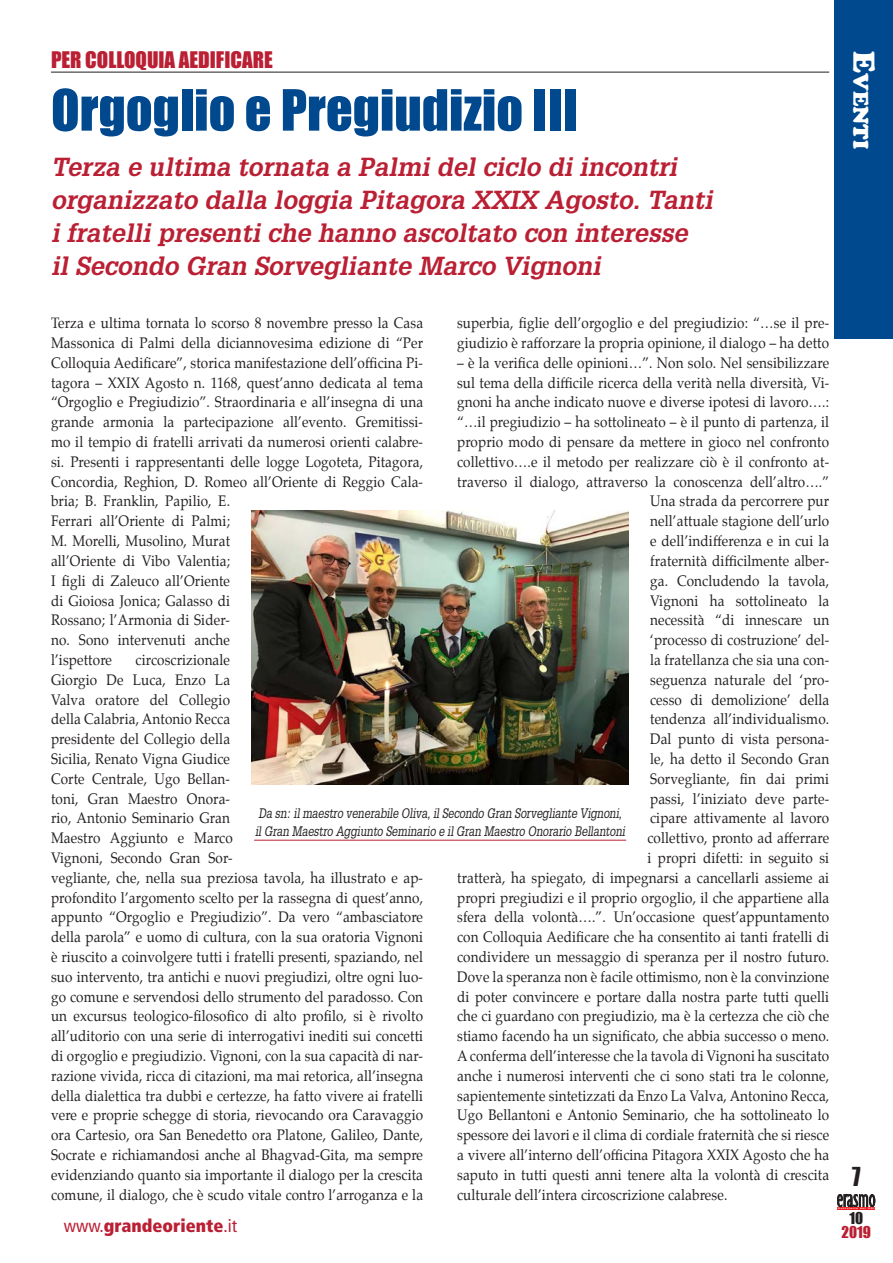
<style>
.page{position:relative;width:893px;height:1263px;background:#fff}
.page>*{position:absolute;margin:0;border:0;box-sizing:border-box;transform-origin:0 0}
._02-Titolo_35{font:52.5px "Impact";color:#01498e}
._03-Sottotitolo_35{font:italic 700 25.5px/33px "Glypha";color:#ba1f33}
.t1{font:24px "Impact";color:#231f20;scale:.9 1}
._01-Occhiello{font:21px "Impact";color:#ba1f33}
.t2{font:21px "Cooper Black Std";color:#fff}
.t3{font:900 condensed 18px "Frutiger";color:#ba1f33}
._04-corpo_testo_10{font:15px/19.8px "Palatino";letter-spacing:.01em;color:#231f20;scale:.9 1}
.t4{font:15px "Impact";color:#ba1f33}
.t5{font:15px "Impact";color:#231f20}
._06-didascalia_immag{font:italic 13.5px/18px "Glypha";letter-spacing:-.01em;color:#231f20;scale:.8 1}
.t6{font:700 2.1px "Officina Sans";letter-spacing:.2em;color:#fff;scale:1.53 1}
.s1{font-size:30px}
.s2{font-weight:400}
</style>
<div class="page">
<div style="left:834px;top:0;width:59px;height:338px;background:#01498e"></div>
<svg style="left:837px;top:1194px;width:38px;height:13px"></svg>
<hr style="left:837px;top:1207px;width:38px;height:2px;background:#ee1d23">
<hr style="left:51px;top:72px;width:778px;height:1px;background:#231f20">
<img style="left:251px;top:510px;width:378px;height:275px">
<hr style="left:254px;top:840px;width:372px;height:1px;background:#ba1f33">
<p class="_01-Occhiello" style="left:51px;top:43px;width:223px">PER COLLOQUIA AEDIFICARE</p>
<p class="_02-Titolo_35" style="left:51px;top:69px;width:528px">Orgoglio e Pregiudizio III</p>
<p class="_03-Sottotitolo_35" style="left:51px;top:150px;width:663px">Terza e ultima tornata a Palmi del ciclo di incontri organizzato dalla loggia Pitagora XXIX Agosto. Tanti i fratelli presenti che hanno ascoltato con interesse<br>il Secondo Gran Sorvegliante Marco Vignoni</p>
<h3 class="t2" style="left:873px;top:51px;width:99px;rotate:90deg"><span class="s1">E</span>venti</h3>
<p class="_04-corpo_testo_10" style="left:457px;top:313px;width:415px">superbia, figlie dell’orgoglio e del pregiudizio: “…se il pre&shy;giudizio è rafforzare la propria opinione, il dialogo – ha detto</p>
<p class="_04-corpo_testo_10" style="left:457px;top:353px;width:415px">– è la verifica delle opinioni…”. Non solo. Nel sensibilizzare</p>
<p class="_04-corpo_testo_10" style="left:457px;top:373px;width:415px">sul tema della difficile ricerca della verità nella diversità, Vi-</p>
<p class="_04-corpo_testo_10" style="left:457px;top:392px;width:415px">gnoni ha anche indicato nuove e diverse ipotesi di lavoro….:</p>
<p class="_04-corpo_testo_10" style="left:457px;top:412px;width:415px">“…il pregiudizio – ha sottolineato – è il punto di partenza, il</p>
<p class="_04-corpo_testo_10" style="left:457px;top:432px;width:415px">proprio modo di pensare da mettere in gioco nel confronto</p>
<p class="_04-corpo_testo_10" style="left:457px;top:452px;width:415px">collettivo….e il metodo per realizzare ciò è il confronto at-</p>
<p class="_04-corpo_testo_10" style="left:457px;top:472px;width:415px">traverso il dialogo, attraverso la conoscenza dell’altro….”</p>
<p class="_04-corpo_testo_10" style="left:650px;top:491px;width:200px">Una strada da percorrere pur</p>
<p class="_04-corpo_testo_10" style="left:650px;top:511px;width:200px">nell’attuale stagione dell’urlo</p>
<p class="_04-corpo_testo_10" style="left:650px;top:531px;width:200px">e dell’indifferenza e in cui la</p>
<p class="_04-corpo_testo_10" style="left:650px;top:551px;width:200px">fraternità difficilmente alber-</p>
<p class="_04-corpo_testo_10" style="left:650px;top:571px;width:200px">ga. Concludendo la tavola,</p>
<p class="_04-corpo_testo_10" style="left:650px;top:590px;width:200px">Vignoni ha sottolineato la</p>
<p class="_04-corpo_testo_10" style="left:650px;top:610px;width:200px">necessità “di innescare un</p>
<p class="_04-corpo_testo_10" style="left:650px;top:630px;width:200px">‘processo di costruzione’ del-</p>
<p class="_04-corpo_testo_10" style="left:650px;top:650px;width:200px">la fratellanza che sia una con-</p>
<p class="_04-corpo_testo_10" style="left:650px;top:670px;width:200px">seguenza naturale del ‘pro-</p>
<p class="_04-corpo_testo_10" style="left:650px;top:689px;width:200px">cesso di demolizione’ della</p>
<p class="_04-corpo_testo_10" style="left:650px;top:709px;width:200px">tendenza all’individualismo.</p>
<p class="_04-corpo_testo_10" style="left:650px;top:729px;width:200px">Dal punto di vista persona-</p>
<p class="_04-corpo_testo_10" style="left:650px;top:749px;width:200px">le, ha detto il Secondo Gran</p>
<p class="_04-corpo_testo_10" style="left:650px;top:769px;width:200px">Sorvegliante, fin dai primi</p>
<p class="_04-corpo_testo_10" style="left:650px;top:788px;width:200px">passi, l’iniziato deve parte-</p>
<p class="_04-corpo_testo_10" style="left:650px;top:808px;width:200px">cipare attivamente al lavoro</p>
<p class="_04-corpo_testo_10" style="left:647px;top:828px;width:203px">collettivo, pronto ad afferrare</p>
<p class="_04-corpo_testo_10" style="left:647px;top:848px;width:203px">i propri difetti: in seguito si</p>
<p class="_04-corpo_testo_10" style="left:457px;top:868px;width:415px">tratterà, ha spiegato, di impegnarsi a cancellarli assieme ai</p>
<p class="_04-corpo_testo_10" style="left:457px;top:887px;width:415px">propri pregiudizi e il proprio orgoglio, il che appartiene alla</p>
<p class="_04-corpo_testo_10" style="left:457px;top:907px;width:415px">sfera della volontà….”. Un’occasione quest’appuntamento</p>
<p class="_04-corpo_testo_10" style="left:457px;top:927px;width:415px">con Colloquia Aedificare che ha consentito ai tanti fratelli di</p>
<p class="_04-corpo_testo_10" style="left:457px;top:947px;width:415px">condividere un messaggio di speranza per il nostro futuro.</p>
<p class="_04-corpo_testo_10" style="left:457px;top:967px;width:415px">Dove la speranza non è facile ottimismo, non è la convinzione</p>
<p class="_04-corpo_testo_10" style="left:457px;top:986px;width:415px">di poter convincere e portare dalla nostra parte tutti quelli</p>
<p class="_04-corpo_testo_10" style="left:457px;top:1006px;width:415px">che ci guardano con pregiudizio, ma è la certezza che ciò che</p>
<p class="_04-corpo_testo_10" style="left:457px;top:1026px;width:415px">stiamo facendo ha un significato, che abbia successo o meno.</p>
<p class="_04-corpo_testo_10" style="left:457px;top:1046px;width:415px">A conferma dell’interesse che la tavola di Vignoni ha suscitato</p>
<p class="_04-corpo_testo_10" style="left:457px;top:1066px;width:415px">anche i numerosi interventi che ci sono stati tra le colonne,</p>
<p class="_04-corpo_testo_10" style="left:457px;top:1085px;width:415px">sapientemente sintetizzati da Enzo La Valva, Antonino Recca,</p>
<p class="_04-corpo_testo_10" style="left:457px;top:1105px;width:415px">Ugo Bellantoni e Antonio Seminario, che ha sottolineato lo</p>
<p class="_04-corpo_testo_10" style="left:457px;top:1125px;width:415px">spessore dei lavori e il clima di cordiale fraternità che si riesce</p>
<p class="_04-corpo_testo_10" style="left:457px;top:1145px;width:415px">a vivere all’interno dell’officina Pitagora XXIX Agosto che ha</p>
<p class="_04-corpo_testo_10" style="left:457px;top:1165px;width:415px">saputo in tutti questi anni tenere alta la volontà di crescita</p>
<p class="_04-corpo_testo_10" style="left:457px;top:1184px;width:302px">culturale dell’intera circoscrizione calabrese.</p>
<p class="_04-corpo_testo_10" style="left:51px;top:313px;width:415px">Terza e ultima tornata lo scorso 8 novembre presso la Casa Massonica di Palmi della diciannovesima edizione di “Per Colloquia Aedificare”, storica manifestazione dell’officina Pi&shy;tagora – XXIX Agosto n. 1168, quest’anno dedicata al tema “Orgoglio e Pregiudizio”. Straordinaria e all’insegna di una grande armonia la partecipazione all’evento. Gremitissi&shy;mo il tempio di fratelli arrivati da numerosi orienti calabre&shy;si. Presenti i rappresentanti delle logge Logoteta, Pitagora, Concordia, Reghion, D. Romeo all’Oriente di Reggio Cala&shy;bria; B. Franklin, Papilio, E.<br>Ferrari all’Oriente di Palmi;<br>M. Morelli, Musolino, Murat<br>all’Oriente di Vibo Valentia;<br>I figli di Zaleuco all’Oriente<br>di Gioiosa Jonica; Galasso di<br>Rossano; l’Armonia di Sider-<br>no. Sono intervenuti anche<br>l’ispettore</p>
<p class="_04-corpo_testo_10" style="left:51px;top:650px;width:415px;text-indent:85px">circoscrizionale<br>Giorgio De Luca, Enzo La<br>Valva oratore del Collegio<br>della Calabria, Antonio Recca<br>presidente del Collegio della<br>Sicilia, Renato Vigna Giudice<br>Corte Centrale, Ugo Bellan-<br>toni, Gran Maestro Onora-<br>rio, Antonio Seminario Gran<br>Maestro Aggiunto e Marco<br>Vignoni, Secondo Gran Sor-<br>vegliante, che, nella sua preziosa tavola, ha illustrato e ap&shy;profondito l’argomento scelto per la rassegna di quest’anno, appunto “Orgoglio e Pregiudizio”. Da vero “ambasciatore della parola” e uomo di cultura, con la sua oratoria Vignoni è riuscito a coinvolgere tutti i fratelli presenti, spaziando, nel suo intervento, tra antichi e nuovi pregiudizi, oltre ogni luo&shy;go comune e servendosi dello strumento del paradosso. Con un excursus teologico-filosofico di alto profilo, si è rivolto all’uditorio con una serie di interrogativi inediti sui concetti di orgoglio e pregiudizio. Vignoni, con la sua capacità di nar&shy;razione vivida, ricca di citazioni, ma mai retorica, all’insegna della dialettica tra dubbi e certezze, ha fatto vivere ai fratelli vere e proprie schegge di storia, rievocando ora Caravaggio ora Cartesio, ora San Benedetto ora Platone, Galileo, Dante, Socrate e richiamandosi anche al Bhagvad-Gita, ma sempre evidenziando quanto sia importante il dialogo per la crescita comune, il dialogo, che è scudo vitale contro l’arroganza e la</p>
<p class="_06-didascalia_immag" style="left:255px;top:804px;width:464px">Da sn: il maestro venerabile Oliva, il Secondo Gran Sorvegliante Vignoni, il Gran Maestro Aggiunto Seminario e il Gran Maestro Onorario Bellantoni</p>
<p class="t3" style="left:64px;top:1215px;width:175px"><span class="s2">www.</span>grandeoriente<span class="s2">.it</span></p>
<h3 class="t1" style="left:852px;top:1158px;width:11px">7</h3>
<p class="t5" style="left:849px;top:1207px;width:15px">10</p>
<p class="t4" style="left:841px;top:1220px;width:31px">2019</p>
<p class="t6" style="left:838px;top:1207px;width:25px">Notiziario del GOI</p>
</div>
